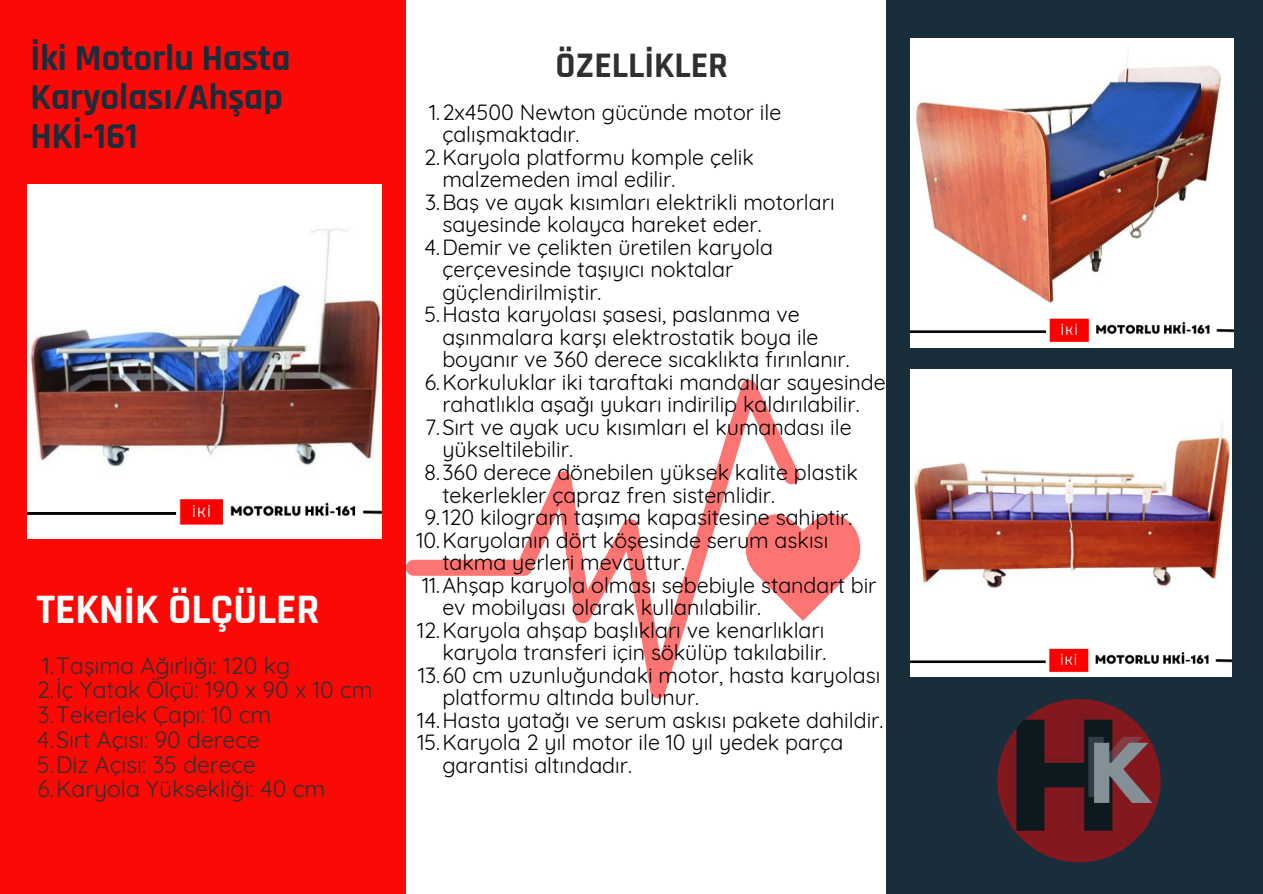
<style>
.page{position:relative;width:1263px;height:894px;background:#fff}
.page>*{position:absolute;margin:0;border:0;box-sizing:border-box;transform-origin:0 0}
.t1{font:700 42.45px "Rajdhani";color:#fff}
.t2{font:700 36.9px/39.3px "Rajdhani";color:#1a2d3b}
.t3{font:700 36.45px "Rajdhani";color:#303030}
.t4{font:22.95px "Quicksand";color:#303030}
.t5{font:21.45px/22.5px "Quicksand";color:#010000}
</style>
<div class="page">
<div style="left:887px;top:0;width:376px;height:893px;background:#1a2d3b"></div>
<div style="left:0;top:0;width:406px;height:893px;background:#fc0805"></div>
<svg style="left:800px;top:514px;width:60px;height:106px"></svg>
<svg style="left:406px;top:379px;width:394px;height:319px"></svg>
<img style="left:997px;top:698px;width:164px;height:164px;border-radius:50%">
<img style="left:28px;top:185px;width:354px;height:353px">
<img style="left:910px;top:38px;width:323px;height:309px">
<img style="left:910px;top:369px;width:322px;height:307px">
<p class="t2" style="left:30px;top:39px;width:261px">İki Motorlu Hasta</p>
<p class="t3" style="left:555px;top:43px;width:174px">ÖZELLİKLER</p>
<p class="t2" style="left:30px;top:78px;width:254px">Karyolası/Ahşap<br>HKİ-161</p>
<p class="t5" style="left:442px;top:100px;width:340px;text-indent:-13px">1.2x4500 Newton gücünde motor ile çalışmaktadır.</p>
<h3 class="t5" style="left:442px;top:145px;width:313px;text-indent:-18px">2.Karyola platformu komple çelik malzemeden imal edilir.</h3>
<p class="t5" style="left:442px;top:190px;width:394px;text-indent:-17px">3.Baş ve ayak kısımları elektrikli motorları sayesinde kolayca hareket eder.</p>
<h1 class="t5" style="left:442px;top:235px;width:332px;text-indent:-18px">4.Demir ve çelikten üretilen karyola çerçevesinde taşıyıcı noktalar güçlendirilmiştir.</h1>
<p class="t5" style="left:442px;top:303px;width:409px;text-indent:-18px">5.Hasta karyolası şasesi, paslanma ve aşınmalara karşı elektrostatik boya ile boyanır ve 360 derece sıcaklıkta fırınlanır.</p>
<p class="t5" style="left:425px;top:370px;width:462px;text-align:center">6.Korkuluklar iki taraftaki mandallar sayesinde rahatlıkla aşağı yukarı indirilip kaldırılabilir.</p>
<p class="t5" style="left:442px;top:415px;width:411px;text-indent:-17px">7.Sırt ve ayak ucu kısımları el kumandası ile yükseltilebilir.</p>
<p class="t5" style="left:442px;top:460px;width:417px;text-indent:-18px">8.360 derece dönebilen yüksek kalite plastik tekerlekler çapraz fren sistemlidir.</p>
<p class="t5" style="left:424px;top:505px;width:429px">9.120 kilogram taşıma kapasitesine sahiptir.</p>
<p class="t5" style="left:442px;top:528px;width:387px;text-indent:-26px">10.Karyolanın dört köşesinde serum askısı takma yerleri mevcuttur.</p>
<h2 class="t5" style="left:442px;top:573px;width:436px;text-indent:-20px">11.Ahşap karyola olması sebebiyle standart bir ev mobilyası olarak kullanılabilir.</h2>
<p class="t5" style="left:417px;top:618px;width:411px;text-align:right">12.Karyola ahşap başlıkları ve kenarlıkları karyola transferi için sökülüp takılabilir.</p>
<p class="t5" style="left:442px;top:663px;width:439px;text-indent:-24px">13.60 cm uzunluğundaki motor, hasta karyolası platformu altında bulunur.</p>
<p class="t5" style="left:417px;top:708px;width:468px">14.Hasta yatağı ve serum askısı pakete dahildir.</p>
<p class="t5" style="left:442px;top:730px;width:402px;text-indent:-25px">15.Karyola 2 yıl motor ile 10 yıl yedek parça garantisi altındadır.</p>
<p class="t1" style="left:36px;top:583px;width:285px">TEKNİK ÖLÇÜLER</p>
<p class="t4" style="left:42px;top:650px;width:250px">1.Taşıma Ağırlığı: 120 kg</p>
<p class="t4" style="left:37px;top:675px;width:338px">2.İç Yatak Ölçü: 190 x 90 x 10 cm</p>
<p class="t4" style="left:38px;top:700px;width:235px">3.Tekerlek Çapı: 10 cm</p>
<p class="t4" style="left:37px;top:724px;width:224px">4.Sırt Açısı: 90 derece</p>
<p class="t4" style="left:37px;top:749px;width:220px">5.Diz Açısı: 35 derece</p>
<p class="t4" style="left:37px;top:774px;width:290px">6.Karyola Yüksekliği: 40 cm</p>
</div>
